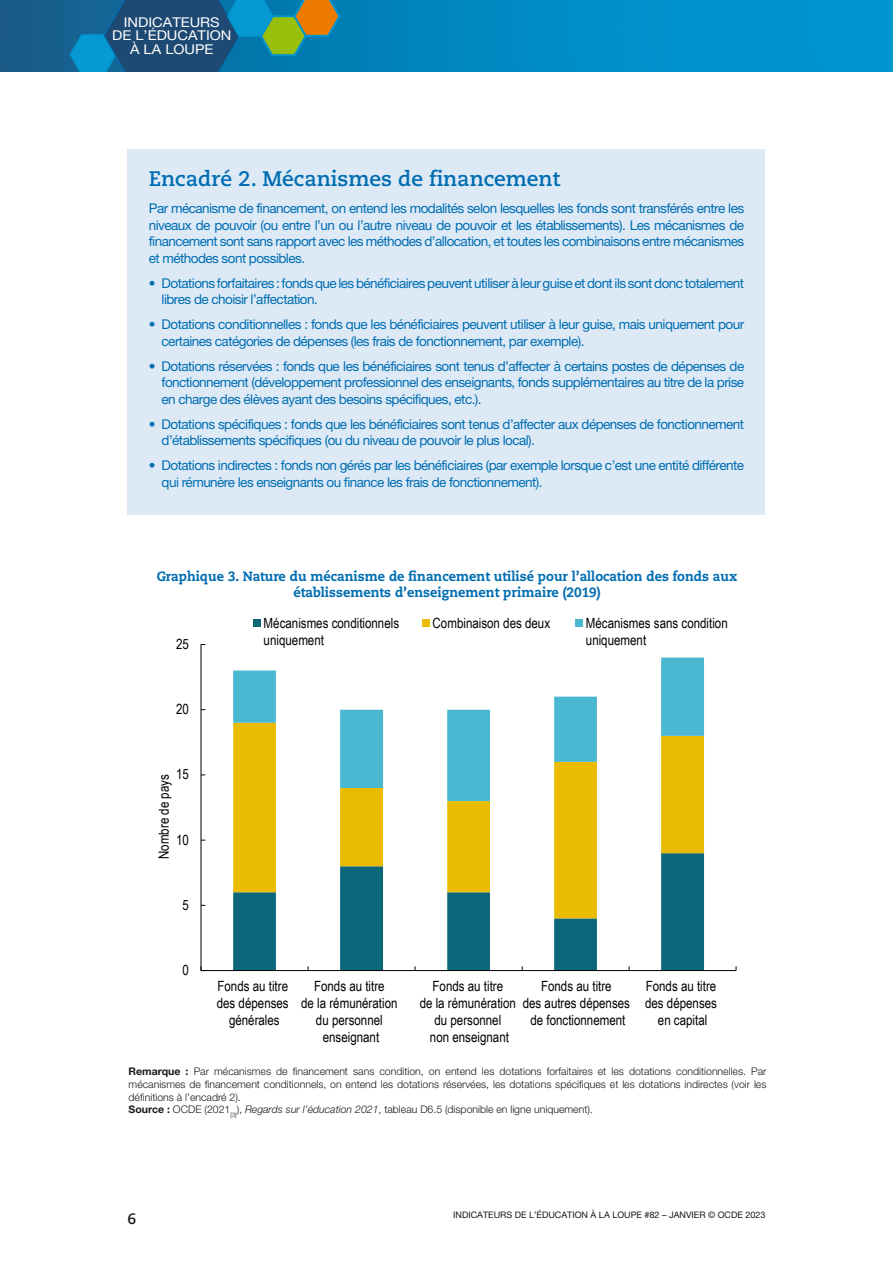
<style>
.page{position:relative;width:893px;height:1263px;background:#fff}
.page>*{position:absolute;margin:0;border:0;box-sizing:border-box;transform-origin:0 0}
.t1{font:700 21px "Caecilia LT Std";color:#006db2}
.t2{font:700 15px "Caecilia LT Pro 75";color:#1a171c}
.t3{font:14.1px/17px "Arial Narrow";color:#010000;text-align:center}
.t4{font:13.5px/16.5px "Helvetica Neue LT Pro";letter-spacing:-.04em;color:#006db2}
.t5{font:800 13.5px/16.2px "Caecilia LT Pro 85";color:#006db2;text-align:center;scale:.95 1}
.t6{font:13.5px/13.5px "Helvetica Neue LT Pro";color:#fff;text-align:center;scale:1.08 1}
.t7{font:300 10.5px/12.6px "Helvetica Neue LT Pro";color:#1a171c}
.t8{font:9px "Helvetica Neue LT Pro";color:#1a171c}
.s1{font-weight:700}
.s2{font-style:italic}
</style>
<div class="page">
<svg style="left:0;top:0;width:893px;height:72px;background:#0288c0"></svg>
<svg style="left:68px;top:0;width:274px;height:72px;background:#256c84"></svg>
<div style="left:128px;top:149px;width:637px;height:365px;background:#ddeaf6"></div>
<svg style="left:233px;top:918px;width:471px;height:52px"></svg>
<svg style="left:233px;top:801px;width:471px;height:117px"></svg>
<svg style="left:233px;top:657px;width:471px;height:144px"></svg>
<hr style="left:201px;top:644px;width:1px;height:326px;background:#010000">
<hr style="left:201px;top:970px;width:535px;height:1px;background:#010000">
<div style="left:253px;top:620px;width:8px;height:7px;background:#0b6779"></div>
<div style="left:422px;top:620px;width:8px;height:7px;background:#e9bc01"></div>
<div style="left:576px;top:620px;width:7px;height:7px;background:#4ab8d0"></div>
<p class="t6" style="left:112px;top:15px;width:112px">INDICATEURS<br>DE L’ÉDUCATION<br>À LA LOUPE</p>
<h1 class="t1" style="left:149px;top:167px;width:413px">Encadré 2. Mécanismes de financement</h1>
<p class="t4" style="left:149px;top:200px;width:597px;text-align:justify">Par mécanisme de financement, on entend les modalités selon lesquelles les fonds sont transférés entre les niveaux de pouvoir (ou entre l’un ou l’autre niveau de pouvoir et les établissements). Les mécanismes de financement sont sans rapport avec les méthodes d’allocation, et toutes les combinaisons entre mécanismes et méthodes sont possibles.</p>
<p class="t4" style="left:162px;top:275px;width:584px;text-indent:-13px">• Dotations forfaitaires : fonds que les bénéficiaires peuvent utiliser à leur guise et dont ils sont donc totalement libres de choisir l’affectation.</p>
<p class="t4" style="left:162px;top:316px;width:584px;text-indent:-13px">• Dotations conditionnelles : fonds que les bénéficiaires peuvent utiliser à leur guise, mais uniquement pour certaines catégories de dépenses (les frais de fonctionnement, par exemple).</p>
<p class="t4" style="left:162px;top:358px;width:584px;text-align:justify;text-indent:-13px">• Dotations réservées : fonds que les bénéficiaires sont tenus d’affecter à certains postes de dépenses de fonctionnement (développement professionnel des enseignants, fonds supplémentaires au titre de la prise en charge des élèves ayant des besoins spécifiques, etc.).</p>
<p class="t4" style="left:162px;top:416px;width:584px;text-indent:-13px">• Dotations spécifiques : fonds que les bénéficiaires sont tenus d’affecter aux dépenses de fonctionnement d’établissements spécifiques (ou du niveau de pouvoir le plus local).</p>
<p class="t4" style="left:162px;top:457px;width:584px;text-indent:-13px">• Dotations indirectes : fonds non gérés par les bénéficiaires (par exemple lorsque c’est une entité différente qui rémunère les enseignants ou finance les frais de fonctionnement).</p>
<p class="t5" style="left:157px;top:568px;width:613px">Graphique 3. Nature du mécanisme de financement utilisé pour l’allocation des fonds aux établissements d’enseignement primaire (2019)</p>
<p class="t3" style="left:176px;top:635px;width:14px">25</p>
<p class="t3" style="left:176px;top:700px;width:14px">20</p>
<p class="t3" style="left:176px;top:765px;width:14px">15</p>
<p class="t3" style="left:155px;top:859px;width:86px;rotate:-90deg">Nombre de pays</p>
<p class="t3" style="left:176px;top:831px;width:14px">10</p>
<p class="t3" style="left:182px;top:896px;width:8px">5</p>
<p class="t3" style="left:182px;top:961px;width:8px">0</p>
<p class="t3" style="left:264px;top:614px;width:137px">Mécanismes conditionnels</p>
<p class="t3" style="left:433px;top:614px;width:119px">Combinaison des deux</p>
<p class="t3" style="left:264px;top:631px;width:62px">uniquement</p>
<p class="t3" style="left:586px;top:614px;width:143px;text-align:left">Mécanismes sans condition uniquement</p>
<p class="t3" style="left:217px;top:977px;width:73px">Fonds au titre des dépenses générales</p>
<p class="t7" style="left:129px;top:1065px;width:639px"><span class="s1">Remarque :</span> Par mécanismes de financement sans condition, on entend les dotations forfaitaires et les dotations conditionnelles. Par mécanismes de financement conditionnels, on entend les dotations réservées, les dotations spécifiques et les dotations indirectes (voir les définitions à l’encadré 2).<br><span class="s1">Source :</span> OCDE (2021<sub>[3]</sub>), <span class="s2">Regards sur l’éducation 2021</span>, tableau D6.5 (disponible en ligne uniquement).</p>
<p class="t3" style="left:301px;top:977px;width:98px">Fonds au titre<br>de la rémunération du personnel enseignant</p>
<p class="t3" style="left:420px;top:977px;width:98px">Fonds au titre<br>de la rémunération du personnel<br>non enseignant</p>
<p class="t3" style="left:523px;top:977px;width:109px">Fonds au titre<br>des autres dépenses de fonctionnement</p>
<p class="t3" style="left:645px;top:977px;width:73px">Fonds au titre des dépenses en capital</p>
<p class="t2" style="left:128px;top:1208px;width:10px">6</p>
<p class="t8" style="left:453px;top:1210px;width:314px">INDICATEURS DE L’ÉDUCATION À LA LOUPE #82 – JANVIER © OCDE 2023</p>
</div>
